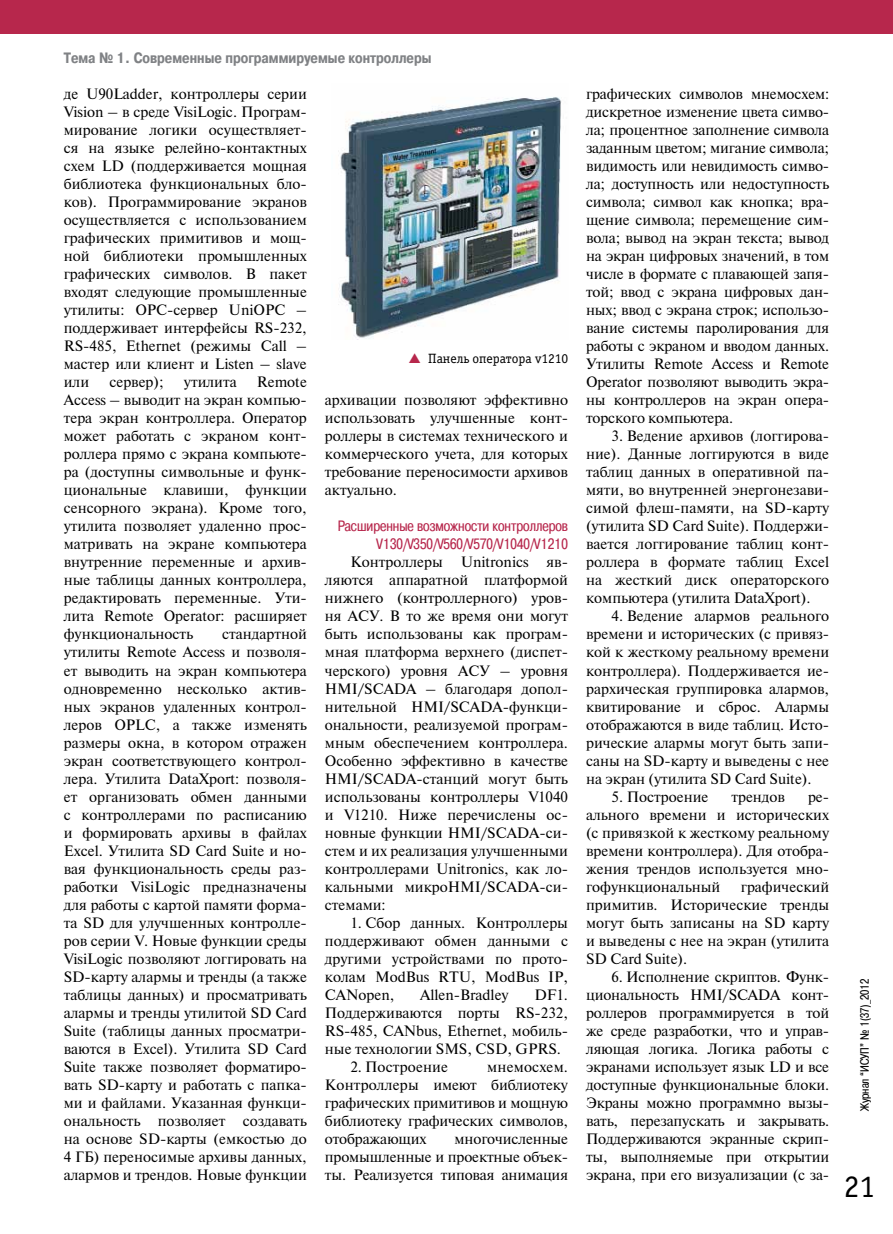
<style>
.page{position:relative;width:893px;height:1234px;background:#fff}
.page>*{position:absolute;margin:0;border:0;box-sizing:border-box;transform-origin:0 0}
.t1{font:31.5px "Officina Serif C";color:#000}
.t2{font:15px/18px "Newton";color:#000;text-align:justify}
.t3{font:15px/18px "Pragmatica Cond C";color:#b7274c;text-align:right}
.t4{font:700 15px "Pragmatica Cond C";color:#808285}
.t5{font:13.5px "Officina Serif C";color:#000}
.t6{font:12px "Pragmatica Cond C";color:#000}
</style>
<div class="page">
<div style="left:0;top:0;width:893px;height:34px;background:#b7274c"></div>
<img style="left:338px;top:97px;width:223px;height:242px">
<p class="t4" style="left:64px;top:50px;width:369px">Тема № 1. Современные программируемые контроллеры</p>
<p class="t2" style="left:64px;top:84px;width:245px">де U90Ladder, контроллеры серии Vision – в среде VisiLogic. Програм&shy;мирование логики осуществляет&shy;ся на языке релейно-контактных схем LD (поддерживается мощная библиотека функциональных бло&shy;ков). Программирование экранов осуществляется с использованием графических примитивов и мощ&shy;ной библиотеки промышленных графических символов. В пакет входят следующие промышленные утилиты: OPC-сервер UniOPC – поддерживает интерфейсы RS‑232, RS‑485, Ethernet (режимы Call – мастер или клиент и Listen – slave или</p>
<p class="t5" style="left:428px;top:351px;width:142px">Панель оператора v1210</p>
<p class="t2" style="left:109px;top:372px;width:56px">сервер);</p>
<p class="t2" style="left:184px;top:372px;width:54px">утилита</p>
<p class="t2" style="left:64px;top:372px;width:245px;text-align:left;text-indent:193px">Remote<br>Access – выводит на экран компью&shy;тера экран контроллера. Оператор может работать с экраном конт&shy;роллера прямо с экрана компьюте&shy;ра (доступны символьные и функ&shy;циональные клавиши, функции сенсорного экрана). Кроме того, утилита позволяет удаленно прос&shy;матривать на экране компьютера внутренние переменные и архив&shy;ные таблицы данных контроллера, редактировать переменные. Ути&shy;лита Remote Operator: расширяет функциональность</p>
<p class="t2" style="left:325px;top:390px;width:245px;text-align:left">архивации позволяют эффективно использовать улучшенные конт&shy;роллеры в системах технического и коммерческого учета, для которых требование переносимости архивов актуально.</p>
<p class="t3" style="left:338px;top:517px;width:232px">Расширенные возможности контроллеров<br>V130/V350/V560/V570/V1040/V1210</p>
<p class="t2" style="left:325px;top:552px;width:245px;text-indent:26px">Контроллеры Unitronics яв&shy;ляются аппаратной платформой нижнего (контроллерного) уров&shy;ня АСУ. В то же время они могут быть использованы как програм&shy;мная платформа верхнего (диспет&shy;черского) уровня АСУ – уровня HMI/SCADA – благодаря допол&shy;нительной HMI/SCADA-функци&shy;ональности, реализуемой програм&shy;мным обеспечением контроллера.<br>Особенно эффективно в качестве HMI/SCADA-станций могут быть использованы контроллеры V1040 и V1210. Ниже перечислены ос&shy;новные функции HMI/SCADA-си&shy;стем и их реализация улучшенными контроллерами Unitronics, как ло&shy;кальными микроHMI/SCADA-си&shy;стемами:</p>
<p class="t2" style="left:325px;top:912px;width:245px;text-indent:26px">1. Сбор данных. Контроллеры поддерживают обмен данными с другими устройствами по прото&shy;колам ModBus RTU, ModBus IP, CANopen,</p>
<p class="t2" style="left:64px;top:624px;width:245px;text-indent:158px">стандартной утилиты Remote Access и позволя&shy;ет выводить на экран компьютера одновременно несколько актив&shy;ных экранов удаленных контрол&shy;леров OPLC, а также изменять размеры окна, в котором отражен экран соответствующего контрол&shy;лера. Утилита DataXport: позволя&shy;ет организовать обмен данными с контроллерами по расписанию и формировать архивы в файлах Excel. Утилита SD Card Suite и но&shy;вая функциональность среды раз&shy;работки VisiLogic предназначены для работы с картой памяти форма&shy;та SD для улучшенных контролле&shy;ров серии V. Новые функции среды VisiLogic позволяют логгировать на SD-карту алармы и тренды (а также таблицы данных) и просматривать алармы и тренды утилитой SD Card Suite (таблицы данных просматри&shy;ваются в Excel). Утилита SD Card Suite также позволяет форматиро&shy;вать SD-карту и работать с папка&shy;ми и файлами. Указанная функци&shy;ональность позволяет создавать на основе SD-карты (емкостью до 4 ГБ) переносимые архивы данных, алармов и трендов. Новые функции</p>
<p class="t2" style="left:420px;top:984px;width:90px">Allen-Bradley</p>
<p class="t2" style="left:325px;top:984px;width:245px;text-indent:210px">DF1.<br>Поддерживаются порты RS‑232, RS‑485, CANbus, Ethernet, мобиль&shy;ные технологии SMS, CSD, GPRS.</p>
<p class="t2" style="left:350px;top:1056px;width:99px">2. Построение</p>
<p class="t2" style="left:325px;top:1056px;width:245px;text-indent:162px">мнемосхем.<br>Контроллеры имеют библиотеку графических примитивов и мощную библиотеку графических символов, отображающих</p>
<p class="t2" style="left:325px;top:1128px;width:245px;text-indent:130px">многочисленные промышленные и проектные объек&shy;ты. Реализуется типовая анимация</p>
<p class="t2" style="left:586px;top:84px;width:245px">графических символов мнемосхем: дискретное изменение цвета симво&shy;ла; процентное заполнение символа заданным цветом; мигание символа; видимость или невидимость симво&shy;ла; доступность или недоступность символа; символ как кнопка; вра&shy;щение символа; перемещение сим&shy;вола; вывод на экран текста; вывод на экран цифровых значений, в том числе в формате с плавающей запя&shy;той; ввод с экрана цифровых дан&shy;ных; ввод с экрана строк; использо&shy;вание системы паролирования для работы с экраном и вводом данных.<br>Утилиты Remote Access и Remote Operator позволяют выводить экра&shy;ны контроллеров на экран опера&shy;торского компьютера.</p>
<p class="t2" style="left:586px;top:426px;width:245px;text-align:left;text-indent:26px">3. Ведение архивов (логгирова&shy;ние). Данные логгируются в виде таблиц данных в оперативной па&shy;мяти, во внутренней энергонезави&shy;симой флеш-памяти, на SD-карту (утилита SD Card Suite). Поддержи&shy;вается логгирование таблиц конт&shy;роллера в формате таблиц Excel на жесткий диск операторского компьютера (утилита DataXport).</p>
<p class="t2" style="left:586px;top:606px;width:245px;text-indent:26px">4. Ведение алармов реального времени и исторических (с привяз&shy;кой к жесткому реальному времени контроллера). Поддерживается ие&shy;рархическая группировка алармов, квитирование и сброс. Алармы отображаются в виде таблиц. Исто&shy;рические алармы могут быть запи&shy;саны на SD-карту и выведены с нее на экран (утилита SD Card Suite).</p>
<p class="t2" style="left:612px;top:786px;width:98px">5. Построение</p>
<p class="t2" style="left:731px;top:786px;width:55px">трендов</p>
<p class="t2" style="left:586px;top:786px;width:245px;text-indent:222px">ре&shy;ального времени и исторических (с привязкой к жесткому реальному времени контроллера). Для отобра&shy;жения трендов используется мно&shy;гофункциональный</p>
<p class="t2" style="left:586px;top:876px;width:245px;text-indent:155px">графический примитив. Исторические тренды могут быть записаны на SD карту и выведены с нее на экран (утилита SD Card Suite).</p>
<p class="t2" style="left:586px;top:966px;width:245px;text-align:left;text-indent:26px">6. Исполнение скриптов. Функ&shy;циональность HMI/SCADA конт&shy;роллеров программируется в той же среде разработки, что и управ&shy;ляющая логика. Логика работы с экранами использует язык LD и все доступные функциональные блоки.<br>Экраны можно программно вызы&shy;вать, перезапускать и закрывать.<br>Поддерживаются экранные скрип&shy;ты, выполняемые при открытии экрана, при его визуализации (с за-</p>
<p class="t6" style="left:858px;top:1110px;width:134px;rotate:-90deg">Журнал “ИСУП” № 1(37)_2012</p>
<h1 class="t1" style="left:844px;top:1168px;width:33px">21</h1>
</div>
